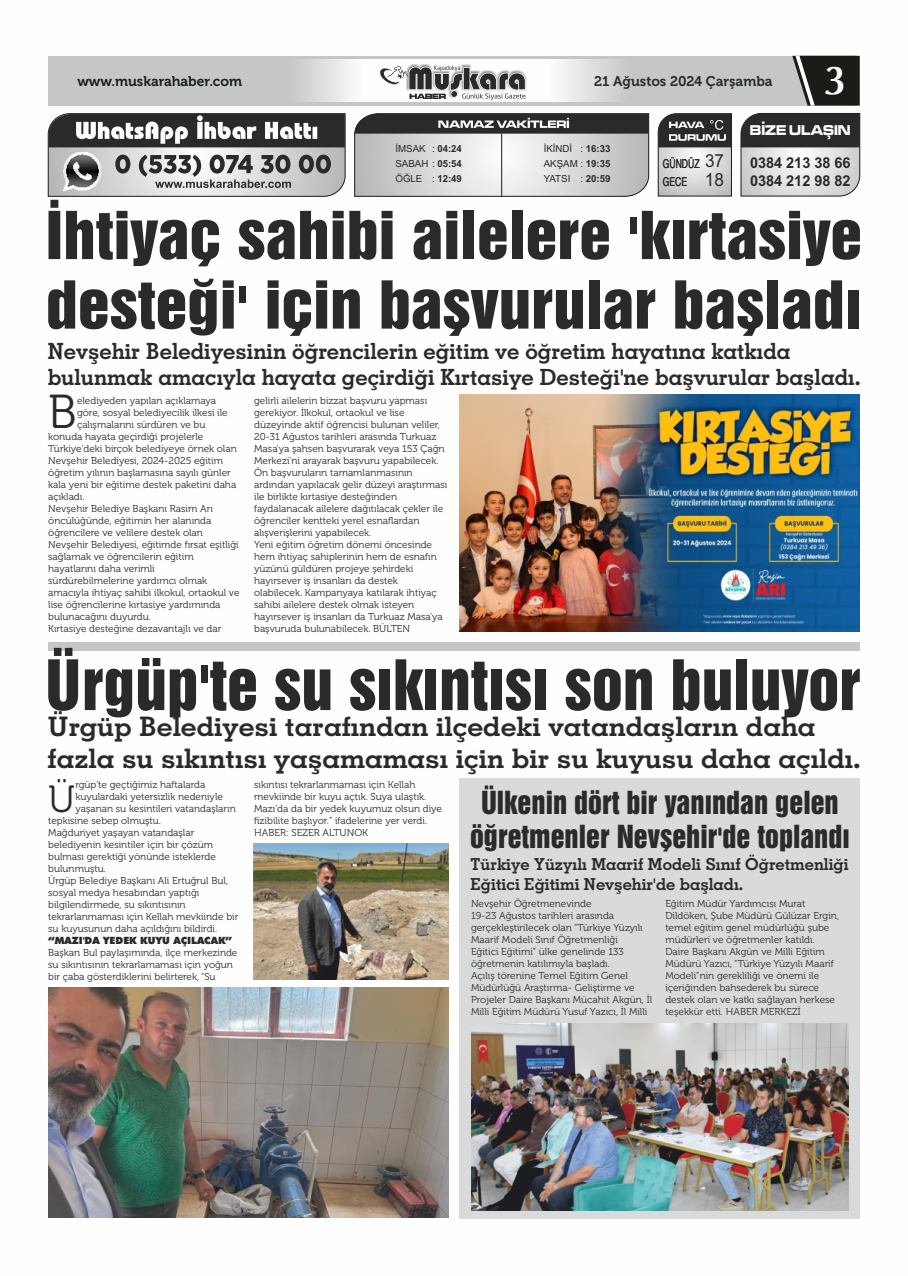
<style>
.page{position:relative;width:908px;height:1276px;background:#fff}
.page>*{position:absolute;margin:0;border:0;box-sizing:border-box;transform-origin:0 0}
.t1{font:63.4px "Swiss 921 BT";color:#2b2a29}
.t2{font:60.2px/69.5px "Swiss 921 BT";color:#2b2a29;scale:1.08 1}
.t3{font:47.5px "Museo 300";color:#2b2a29}
.t4{font:700 40.7px "Optima";color:#fefefe}
.t5{font:37.8px "Museo 300";color:#2b2a29}
.t6{font:29px/33.5px "Swiss 921 BT";color:#2b2a29;text-align:center}
.t7{font:26.9px/32.2px "Geometric Slabserif 703 Bold BT";color:#2b2a29;scale:1.06 1}
.t8{font:22.3px/26.8px "Geometric Slabserif 703 Bold BT";color:#2b2a29}
.t9{font:16.6px/19.9px "Geometric Slabserif 703 Bold BT";color:#2b2a29}
.t10{font:700 15px/17.1px "Arial Narrow";color:#2b2a29;scale:1.17 1}
.t11{font:14.7px "Microgramma D Bold Exte";color:#fefefe;scale:.85 1}
.t12{font:14px "Museo 700";color:#2b2a29}
.t13{font:14px "Museo 700";color:#1c1b17}
.t14{font:condensed 12.3px "Helvetica";color:#2b2a29;scale:.86 1}
.t15{font:10px/12px "Museo 300";color:#2b2a29}
.t16{font:900 10px "Futura BT";color:#2b2a29}
.t17{font:9.7px/14.8px "Arial";color:#2b2a29}
.t18{font:700 9.7px "Arial";color:#2b2a29}
.s1{font-weight:700}
.s2{font-weight:400}
.s3{font-family:"Arial";font-stretch:normal;font-size:18px}
.s4{font-family:"Arial";font-stretch:normal;font-size:18.1px}
</style>
<div class="page">
<div style="left:48px;top:56px;width:811px;height:50px;background:#c5c6c6"></div>
<img style="left:303px;top:60px;width:312px;height:41px">
<svg style="left:792px;top:56px;width:67px;height:50px;background:#3e3d3a"></svg>
<img style="left:406px;top:64px;width:121px;height:36px">
<svg style="left:378px;top:66px;width:148px;height:36px;background:#adacac"></svg>
<svg style="left:47px;top:113px;width:299px;height:84px;background:#8e8e8e"></svg>
<svg style="left:354px;top:113px;width:295px;height:84px;background:#b0b0b0"></svg>
<svg style="left:657px;top:113px;width:75px;height:84px;background:#9d9c9c"></svg>
<svg style="left:740px;top:112px;width:120px;height:85px;background:#969695"></svg>
<img style="left:459px;top:394px;width:400px;height:238px">
<div style="left:48px;top:642px;width:811px;height:8px;background:#c5c6c6"></div>
<div style="left:459px;top:778px;width:400px;height:440px;background:#d9dada"></div>
<img style="left:471px;top:1023px;width:377px;height:187px">
<img style="left:48px;top:987px;width:400px;height:230px">
<img style="left:254px;top:843px;width:194px;height:137px">
<h3 class="t13" style="left:77px;top:75px;width:166px">www.muskarahaber.com</h3>
<h3 class="t12" style="left:594px;top:75px;width:180px">21 Ağustos 2024 Çarşamba</h3>
<h3 class="t4" style="left:822px;top:62px;width:26px">3</h3>
<p class="t17" style="left:395px;top:143px;width:68px">İMSAK<br>SABAH : <span class="s1">05:54</span></p>
<p class="t17" style="left:543px;top:143px;width:68px">İKİNDİ<br>AKŞAM : <span class="s1">19:35</span></p>
<p class="t18" style="left:432px;top:145px;width:31px"><span class="s2">:</span> 04:24</p>
<p class="t18" style="left:580px;top:145px;width:32px"><span class="s2">:</span> 16:33</p>
<p class="t17" style="left:395px;top:172px;width:68px">ÖĞLE : <span class="s1">12:49</span></p>
<p class="t17" style="left:543px;top:172px;width:68px">YATSI : <span class="s1">20:59</span></p>
<h3 class="t11" style="left:749px;top:124px;width:120px">BİZE ULAŞIN</h3>
<p class="t14" style="left:662px;top:159px;width:73px">GÜNDÜZ <span class="s3">37</span></p>
<h3 class="t10" style="left:749px;top:156px;width:87px">0384 213 38 66<br>0384 212 98 82</h3>
<p class="t14" style="left:662px;top:177px;width:73px">GECE <span class="s4">18</span></p>
<h2 class="t2" style="left:45px;top:209px;width:757px">İhtiyaç sahibi ailelere 'kırtasiye desteği' için başvurular başladı</h2>
<h3 class="t8" style="left:48px;top:339px;width:814px">Nevşehir Belediyesinin öğrencilerin eğitim ve öğretim hayatına katkıda bulunmak amacıyla hayata geçirdiği Kırtasiye Desteği'ne başvurular başladı.</h3>
<h3 class="t3" style="left:48px;top:392px;width:30px">B</h3>
<p class="t15" style="left:77px;top:395px;width:141px">elediyeden yapılan açıklamaya</p>
<p class="t15" style="left:77px;top:407px;width:152px">göre, sosyal belediyecilik ilkesi ile</p>
<p class="t15" style="left:77px;top:419px;width:130px">çalışmalarını sürdüren ve bu</p>
<p class="t15" style="left:48px;top:431px;width:156px">konuda hayata geçirdiği projelerle</p>
<p class="t15" style="left:48px;top:443px;width:190px">Türkiye'deki birçok belediyeye örnek olan</p>
<p class="t15" style="left:48px;top:455px;width:176px">Nevşehir Belediyesi, 2024-2025 eğitim</p>
<p class="t15" style="left:48px;top:467px;width:184px">öğretim yılının başlamasına sayılı günler</p>
<p class="t15" style="left:48px;top:479px;width:189px">kala yeni bir eğitime destek paketini daha</p>
<p class="t15" style="left:48px;top:491px;width:38px">açıkladı.</p>
<p class="t15" style="left:48px;top:503px;width:166px">Nevşehir Belediye Başkanı Rasim Arı</p>
<p class="t15" style="left:48px;top:515px;width:165px">öncülüğünde, eğitimin her alanında</p>
<p class="t15" style="left:48px;top:527px;width:156px">öğrencilere ve velilere destek olan</p>
<p class="t15" style="left:48px;top:539px;width:192px">Nevşehir Belediyesi, eğitimde fırsat eşitliği</p>
<p class="t15" style="left:48px;top:551px;width:147px">sağlamak ve öğrencilerin eğitim</p>
<p class="t15" style="left:48px;top:563px;width:108px">hayatlarını daha verimli</p>
<p class="t15" style="left:48px;top:575px;width:160px">sürdürebilmelerine yardımcı olmak</p>
<p class="t15" style="left:48px;top:587px;width:193px">amacıyla ihtiyaç sahibi ilkokul, ortaokul ve</p>
<p class="t15" style="left:48px;top:599px;width:174px">lise öğrencilerine kırtasiye yardımında</p>
<p class="t15" style="left:48px;top:611px;width:104px">bulunacağını duyurdu.</p>
<p class="t15" style="left:48px;top:623px;width:175px">Kırtasiye desteğine dezavantajlı ve dar</p>
<p class="t15" style="left:254px;top:395px;width:194px">gelirli ailelerin bizzat başvuru yapması gerekiyor. İlkokul, ortaokul ve lise düzeyinde aktif öğrencisi bulunan veliler, 20-31 Ağustos tarihleri arasında Turkuaz Masa'ya şahsen başvurarak veya 153 Çağrı Merkezi'ni arayarak başvuru yapabilecek.<br>Ön başvuruların tamamlanmasının ardından yapılacak gelir düzeyi araştırması ile birlikte kırtasiye desteğinden faydalanacak ailelere dağıtılacak çekler ile öğrenciler kentteki yerel esnaflardan alışverişlerini yapabilecek.<br>Yeni eğitim öğretim dönemi öncesinde hem ihtiyaç sahiplerinin hem de esnafın yüzünü güldüren projeye şehirdeki hayırsever iş insanları da destek olabilecek. Kampanyaya katılarak ihtiyaç sahibi ailelere destek olmak isteyen hayırsever iş insanları da Turkuaz Masa'ya başvuruda bulunabilecek. BÜLTEN</p>
<h1 class="t1" style="left:45px;top:662px;width:816px">Ürgüp'te su sıkıntısı son buluyor</h1>
<h3 class="t7" style="left:47px;top:713px;width:768px">Ürgüp Belediyesi tarafından ilçedeki vatandaşların daha fazla su sıkıntısı yaşamaması için bir su kuyusu daha açıldı.</h3>
<p class="t15" style="left:75px;top:779px;width:131px">rgüp'te geçtiğimiz haftalarda</p>
<h3 class="t5" style="left:48px;top:783px;width:29px">Ü</h3>
<p class="t15" style="left:254px;top:779px;width:189px">sıkıntısı tekrarlanmaması için Kellah mevkiinde bir kuyu açtık. Suya ulaştık.<br>Mazı'da da bir yedek kuyumuz olsun diye fizibilite başlıyor.” ifadelerine yer verdi.<br>HABER: SEZER ALTUNOK</p>
<h3 class="t6" style="left:470px;top:790px;width:381px">Ülkenin dört bir yanından gelen öğretmenler Nevşehir'de toplandı</h3>
<h3 class="t9" style="left:470px;top:855px;width:379px">Türkiye Yüzyılı Maarif Modeli Sınıf Öğretmenliği<br>Eğitici Eğitimi Nevşehir'de başladı.</h3>
<p class="t15" style="left:471px;top:898px;width:182px">Nevşehir Öğretmenevinde<br>19-23 Ağustos tarihleri arasında gerçekleştirilecek olan “Türkiye Yüzyılı Maarif Modeli Sınıf Öğretmenliği<br>Eğitici Eğitimi” ülke genelinde 133 öğretmenin katılımıyla başladı.<br>Açılış törenine Temel Eğitim Genel Müdürlüğü Araştırma- Geliştirme ve Projeler Daire Başkanı Mücahit Akgün, İl Milli Eğitim Müdürü Yusuf Yazıcı, İl Milli</p>
<p class="t15" style="left:665px;top:898px;width:175px">Eğitim Müdür Yardımcısı Murat Dildöken, Şube Müdürü Gülüzar Ergin, temel eğitim genel müdürlüğü şube müdürleri ve öğretmenler katıldı.<br>Daire Başkanı Akgün ve Milli Eğitim Müdürü Yazıcı, “Türkiye Yüzyılı Maarif Modeli”nin gerekliliği ve önemi ile içeriğinden bahsederek bu sürece destek olan ve katkı sağlayan herkese teşekkür etti. HABER MERKEZİ</p>
<p class="t15" style="left:75px;top:791px;width:149px">kuyulardaki yetersizlik nedeniyle</p>
<p class="t15" style="left:75px;top:803px;width:162px">yaşanan su kesintileri vatandaşların</p>
<p class="t15" style="left:48px;top:815px;width:114px">tepkisine sebep olmuştu.</p>
<p class="t15" style="left:48px;top:827px;width:147px">Mağduriyet yaşayan vatandaşlar</p>
<p class="t15" style="left:48px;top:839px;width:166px">belediyenin kesintiler için bir çözüm</p>
<p class="t15" style="left:48px;top:851px;width:169px">bulması gerektiği yönünde isteklerde</p>
<p class="t15" style="left:48px;top:863px;width:59px">bulunmuştu.</p>
<p class="t15" style="left:48px;top:875px;width:181px">Ürgüp Belediye Başkanı Ali Ertuğrul Bul,</p>
<p class="t15" style="left:48px;top:887px;width:152px">sosyal medya hesabından yaptığı</p>
<p class="t15" style="left:48px;top:899px;width:139px">bilgilendirmede, su sıkıntısının</p>
<p class="t15" style="left:48px;top:911px;width:191px">tekrarlanmaması için Kellah mevkiinde bir</p>
<p class="t15" style="left:48px;top:923px;width:170px">su kuyusunun daha açıldığını bildirdi.</p>
<p class="t16" style="left:48px;top:936px;width:185px">“MAZI'DA YEDEK KUYU AÇILACAK”</p>
<p class="t15" style="left:48px;top:947px;width:191px">Başkan Bul paylaşımında, ilçe merkezinde su sıkıntısının tekrarlamaması için yoğun bir çaba gösterdiklerini belirterek, “Su</p>
</div>
